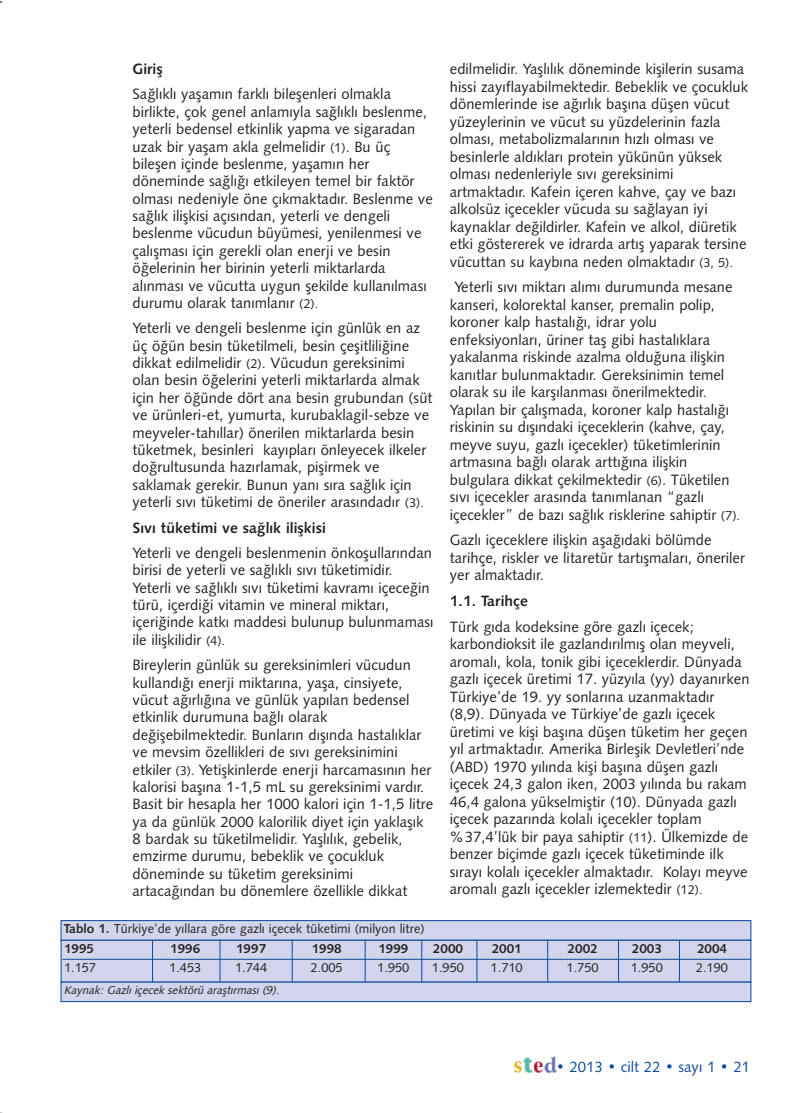
<style>
.page{position:relative;width:801px;height:1113px;background:#fff}
.page>*{position:absolute;margin:0;border:0;box-sizing:border-box;transform-origin:0 0}
.t1{font:15px/17.5px "Humanist 531 BT Roman A";color:#231f20}
.t2{font:15px "Humanist 531 BT Bold A";color:#231f20}
.t3{font:15px "Humanist 531 BT Roman A";color:#0c499c}
.t4{font:12.9px "Humanist 531 BT Roman A";color:#231f20}
.t5{font:12.9px "Humanist 531 BT Bold A";color:#231f20}
.t6{font:italic 11.4px "Humanist 531 BT Roman A";color:#231f20}
.s1{font-size:12.9px}
.s2{font-family:"Humanist 531 BT Bold A"}
</style>
<div class="page">
<svg style="left:514px;top:1056px;width:43px;height:17px"></svg>
<img style="left:514px;top:1056px;width:42px;height:16px">
<div style="left:61px;top:940px;width:689px;height:42px;background:#d2d5eb"></div>
<div style="left:61px;top:940px;width:690px;height:42px;border:1px solid #0c499c"></div>
<div style="left:61px;top:920px;width:689px;height:20px;background:#d2d5eb"></div>
<div style="left:61px;top:920px;width:690px;height:20px;border:1px solid #0c499c"></div>
<hr style="left:679px;top:940px;width:1px;height:42px;background:#0c499c">
<hr style="left:62px;top:959px;width:689px;height:1px;background:#0c499c">
<hr style="left:618px;top:940px;width:1px;height:42px;background:#0c499c">
<hr style="left:547px;top:940px;width:1px;height:42px;background:#0c499c">
<hr style="left:476px;top:940px;width:1px;height:42px;background:#0c499c">
<hr style="left:421px;top:940px;width:1px;height:42px;background:#0c499c">
<hr style="left:365px;top:940px;width:1px;height:42px;background:#0c499c">
<hr style="left:152px;top:940px;width:1px;height:42px;background:#0c499c">
<hr style="left:220px;top:940px;width:1px;height:42px;background:#0c499c">
<hr style="left:292px;top:940px;width:1px;height:42px;background:#0c499c">
<div style="left:61px;top:982px;width:689px;height:19px;background:#d2d5eb"></div>
<p class="t2" style="left:133px;top:63px;width:32px">Giriş</p>
<p class="t1" style="left:133px;top:87px;width:302px">Sağlıklı yaşamın farklı bileşenleri olmakla birlikte, çok genel anlamıyla sağlıklı beslenme, yeterli bedensel etkinlik yapma ve sigaradan uzak bir yaşam akla gelmelidir <span class="s1">(1)</span>. Bu üç bileşen içinde beslenme, yaşamın her döneminde sağlığı etkileyen temel bir faktör olması nedeniyle öne çıkmaktadır. Beslenme ve sağlık ilişkisi açısından, yeterli ve dengeli beslenme vücudun büyümesi, yenilenmesi ve çalışması için gerekli olan enerji ve besin öğelerinin her birinin yeterli miktarlarda alınması ve vücutta uygun şekilde kullanılması durumu olarak tanımlanır <span class="s1">(2).</span></p>
<p class="t1" style="left:133px;top:321px;width:301px">Yeterli ve dengeli beslenme için günlük en az üç öğün besin tüketilmeli, besin çeşitliliğine dikkat edilmelidir <span class="s1">(2)</span>. Vücudun gereksinimi olan besin öğelerini yeterli miktarlarda almak için her öğünde dört ana besin grubundan (süt ve ürünleri-et, yumurta, kurubaklagil-sebze ve meyveler-tahıllar) önerilen miktarlarda besin tüketmek, besinleri kayıpları önleyecek ilkeler doğrultusunda hazırlamak, pişirmek ve saklamak gerekir. Bunun yanı sıra sağlık için yeterli sıvı tüketimi de öneriler arasındadır <span class="s1">(3).</span></p>
<p class="t2" style="left:133px;top:521px;width:195px">Sıvı tüketimi ve sağlık ilişkisi</p>
<p class="t1" style="left:133px;top:545px;width:302px">Yeterli ve dengeli beslenmenin önkoşullarından birisi de yeterli ve sağlıklı sıvı tüketimidir.<br>Yeterli ve sağlıklı sıvı tüketimi kavramı içeceğin türü, içerdiği vitamin ve mineral miktarı, içeriğinde katkı maddesi bulunup bulunmaması ile ilişkilidir <span class="s1">(4).</span></p>
<p class="t1" style="left:133px;top:657px;width:302px">Bireylerin günlük su gereksinimleri vücudun kullandığı enerji miktarına, yaşa, cinsiyete, vücut ağırlığına ve günlük yapılan bedensel etkinlik durumuna bağlı olarak değişebilmektedir. Bunların dışında hastalıklar ve mevsim özellikleri de sıvı gereksinimini etkiler <span class="s1">(3).</span> Yetişkinlerde enerji harcamasının her kalorisi başına 1-1,5 mL su gereksinimi vardır.<br>Basit bir hesapla her 1000 kalori için 1-1,5 litre ya da günlük 2000 kalorilik diyet için yaklaşık 8 bardak su tüketilmelidir. Yaşlılık, gebelik, emzirme durumu, bebeklik ve çocukluk döneminde su tüketim gereksinimi artacağından bu dönemlere özellikle dikkat</p>
<p class="t4" style="left:64px;top:923px;width:362px"><span class="s2">Tablo 1.</span> Türkiye’de yıllara göre gazlı içecek tüketimi (milyon litre)</p>
<p class="t1" style="left:450px;top:61px;width:300px">edilmelidir. Yaşlılık döneminde kişilerin susama hissi zayıflayabilmektedir. Bebeklik ve çocukluk dönemlerinde ise ağırlık başına düşen vücut yüzeylerinin ve vücut su yüzdelerinin fazla olması, metabolizmalarının hızlı olması ve besinlerle aldıkları protein yükünün yüksek olması nedenleriyle sıvı gereksinimi artmaktadır. Kafein içeren kahve, çay ve bazı alkolsüz içecekler vücuda su sağlayan iyi kaynaklar değildirler. Kafein ve alkol, diüretik etki göstererek ve idrarda artış yaparak tersine vücuttan su kaybına neden olmaktadır <span class="s1">(3, 5).</span></p>
<p class="t1" style="left:450px;top:279px;width:292px;text-indent:5px">Yeterli sıvı miktarı alımı durumunda mesane kanseri, kolorektal kanser, premalin polip, koroner kalp hastalığı, idrar yolu enfeksiyonları, üriner taş gibi hastalıklara yakalanma riskinde azalma olduğuna ilişkin kanıtlar bulunmaktadır. Gereksinimin temel olarak su ile karşılanması önerilmektedir.<br>Yapılan bir çalışmada, koroner kalp hastalığı riskinin su dışındaki içeceklerin (kahve, çay, meyve suyu, gazlı içecekler) tüketimlerinin artmasına bağlı olarak arttığına ilişkin bulgulara dikkat çekilmektedir <span class="s1">(6)</span>. Tüketilen sıvı içecekler arasında tanımlanan “gazlı içecekler” de bazı sağlık risklerine sahiptir <span class="s1">(7).</span></p>
<p class="t1" style="left:450px;top:532px;width:297px">Gazlı içeceklere ilişkin aşağıdaki bölümde tarihçe, riskler ve litaretür tartışmaları, öneriler yer almaktadır.</p>
<p class="t2" style="left:450px;top:595px;width:80px">1.1. Tarihçe</p>
<p class="t1" style="left:450px;top:619px;width:301px">Türk gıda kodeksine göre gazlı içecek; karbondioksit ile gazlandırılmış olan meyveli, aromalı, kola, tonik gibi içeceklerdir. Dünyada gazlı içecek üretimi 17. yüzyıla (yy) dayanırken Türkiye’de 19. yy sonlarına uzanmaktadır (8,9). Dünyada ve Türkiye’de gazlı içecek üretimi ve kişi başına düşen tüketim her geçen yıl artmaktadır. Amerika Birleşik Devletleri’nde (ABD) 1970 yılında kişi başına düşen gazlı içecek 24,3 galon iken, 2003 yılında bu rakam 46,4 galona yükselmiştir (10). Dünyada gazlı içecek pazarında kolalı içecekler toplam %37,4’lük bir paya sahiptir <span class="s1">(11</span>). Ülkemizde de benzer biçimde gazlı içecek tüketiminde ilk sırayı kolalı içecekler almaktadır. Kolayı meyve aromalı gazlı içecekler izlemektedir <span class="s1">(12).</span></p>
<p class="t5" style="left:64px;top:943px;width:32px">1995</p>
<p class="t5" style="left:170px;top:943px;width:32px">1996</p>
<p class="t5" style="left:236px;top:943px;width:32px">1997</p>
<p class="t5" style="left:311px;top:943px;width:32px">1998</p>
<p class="t5" style="left:378px;top:943px;width:32px">1999</p>
<p class="t5" style="left:433px;top:943px;width:32px">2000</p>
<p class="t5" style="left:491px;top:943px;width:32px">2001</p>
<p class="t5" style="left:567px;top:943px;width:32px">2002</p>
<p class="t5" style="left:631px;top:943px;width:32px">2003</p>
<p class="t5" style="left:697px;top:943px;width:32px">2004</p>
<p class="t4" style="left:64px;top:962px;width:34px">1.157</p>
<p class="t4" style="left:169px;top:962px;width:34px">1.453</p>
<p class="t4" style="left:235px;top:962px;width:34px">1.744</p>
<p class="t4" style="left:310px;top:962px;width:34px">2.005</p>
<p class="t4" style="left:377px;top:962px;width:34px">1.950</p>
<p class="t4" style="left:432px;top:962px;width:34px">1.950</p>
<p class="t4" style="left:490px;top:962px;width:34px">1.710</p>
<p class="t4" style="left:566px;top:962px;width:34px">1.750</p>
<p class="t4" style="left:630px;top:962px;width:34px">1.950</p>
<p class="t4" style="left:696px;top:962px;width:34px">2.190</p>
<p class="t6" style="left:64px;top:985px;width:219px">Kaynak: Gazlı içecek sektörü araştırması (9).</p>
<p class="t3" style="left:556px;top:1061px;width:195px">• 2013 • cilt 22 • sayý 1 • 21</p>
</div>
